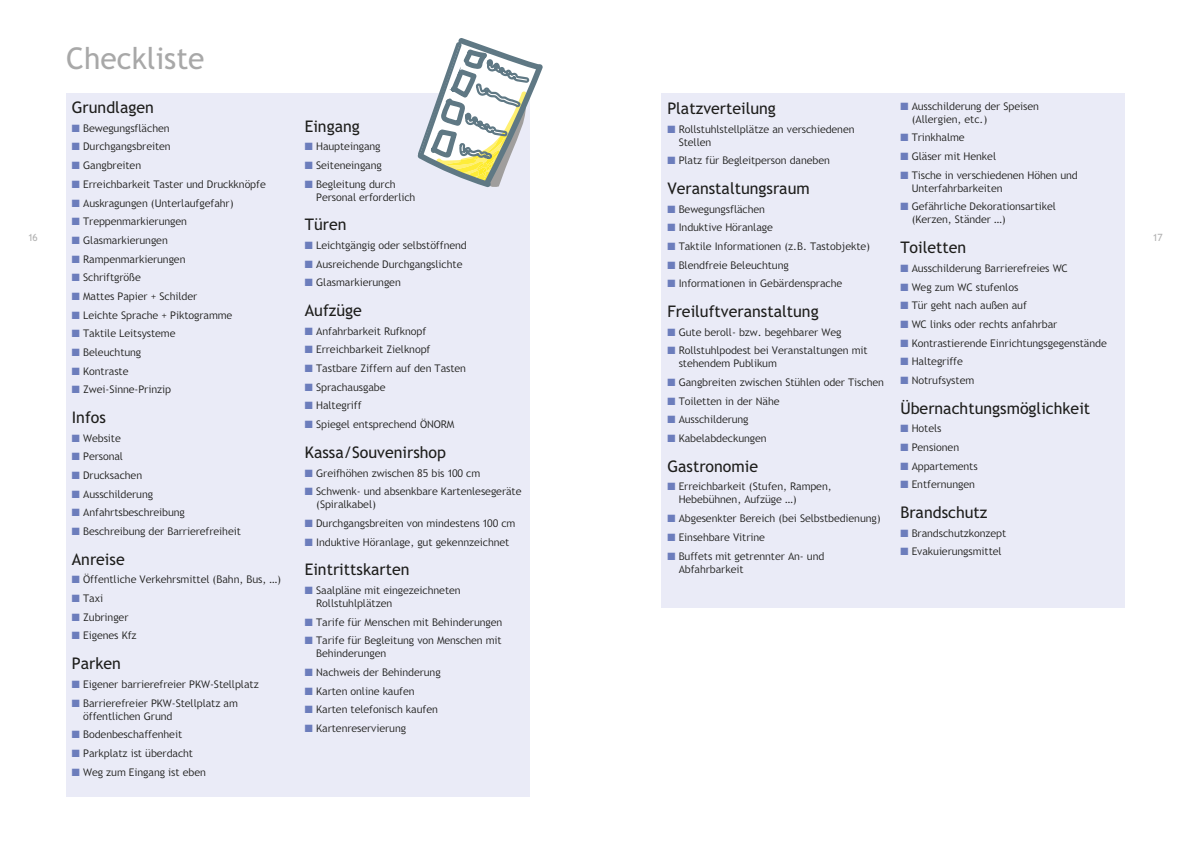
<style>
.page{position:relative;width:1191px;height:842px;background:#fff}
.page>*{position:absolute;margin:0;border:0;box-sizing:border-box;transform-origin:0 0}
.t1{font:30px "Trebuchet SBG2";color:#a8a8a8}
.t2{font:16px "Trebuchet SBG2";color:#1d1d1b}
.t3{font:300 10.5px/13px "Trebuchet SBG2";color:#1d1d1b}
.t4{font:10px "Trebuchet SBG2";color:#b2b2b2}
.s1{color:#6c7dbc}
</style>
<div class="page">
<div style="left:66px;top:93px;width:463px;height:704px;background:#eaebf7"></div>
<div style="left:661px;top:94px;width:463px;height:514px;background:#eaebf7"></div>
<svg style="left:418px;top:38px;width:125px;height:150px"></svg>
<h1 class="t1" style="left:66px;top:41px;width:140px">Checkliste</h1>
<h2 class="t2" style="left:72px;top:98px;width:84px">Grundlagen</h2>
<p class="t3" style="left:72px;top:122px;width:99px"><span class="s1">■</span> Bewegungsflächen</p>
<p class="t3" style="left:72px;top:140px;width:100px"><span class="s1">■</span> Durchgangsbreiten</p>
<p class="t3" style="left:72px;top:159px;width:71px"><span class="s1">■</span> Gangbreiten</p>
<p class="t3" style="left:72px;top:178px;width:195px"><span class="s1">■</span> Erreichbarkeit Taster und Druckknöpfe</p>
<p class="t3" style="left:72px;top:196px;width:163px"><span class="s1">■</span> Auskragungen (Unterlaufgefahr)</p>
<p class="t3" style="left:72px;top:215px;width:116px"><span class="s1">■</span> Treppenmarkierungen</p>
<p class="t3" style="left:72px;top:234px;width:97px"><span class="s1">■</span> Glasmarkierungen</p>
<p class="t3" style="left:72px;top:252px;width:115px"><span class="s1">■</span> Rampenmarkierungen</p>
<p class="t3" style="left:72px;top:271px;width:70px"><span class="s1">■</span> Schriftgröße</p>
<p class="t3" style="left:72px;top:290px;width:127px"><span class="s1">■</span> Mattes Papier + Schilder</p>
<p class="t3" style="left:72px;top:308px;width:162px"><span class="s1">■</span> Leichte Sprache + Piktogramme</p>
<p class="t3" style="left:72px;top:327px;width:105px"><span class="s1">■</span> Taktile Leitsysteme</p>
<p class="t3" style="left:72px;top:346px;width:71px"><span class="s1">■</span> Beleuchtung</p>
<p class="t3" style="left:72px;top:364px;width:58px"><span class="s1">■</span> Kontraste</p>
<p class="t3" style="left:72px;top:383px;width:101px"><span class="s1">■</span> Zwei-Sinne-Prinzip</p>
<h2 class="t2" style="left:72px;top:408px;width:36px">Infos</h2>
<p class="t3" style="left:72px;top:431px;width:50px"><span class="s1">■</span> Website</p>
<p class="t3" style="left:72px;top:450px;width:53px"><span class="s1">■</span> Personal</p>
<p class="t3" style="left:72px;top:469px;width:72px"><span class="s1">■</span> Drucksachen</p>
<p class="t3" style="left:72px;top:487px;width:83px"><span class="s1">■</span> Ausschilderung</p>
<p class="t3" style="left:72px;top:506px;width:115px"><span class="s1">■</span> Anfahrtsbeschreibung</p>
<p class="t3" style="left:72px;top:525px;width:170px"><span class="s1">■</span> Beschreibung der Barrierefreiheit</p>
<h2 class="t2" style="left:72px;top:550px;width:54px">Anreise</h2>
<p class="t3" style="left:72px;top:573px;width:211px"><span class="s1">■</span> Öffentliche Verkehrsmittel (Bahn, Bus, …)</p>
<p class="t3" style="left:72px;top:592px;width:33px"><span class="s1">■</span> Taxi</p>
<p class="t3" style="left:72px;top:611px;width:58px"><span class="s1">■</span> Zubringer</p>
<p class="t3" style="left:72px;top:629px;width:66px"><span class="s1">■</span> Eigenes Kfz</p>
<h2 class="t2" style="left:72px;top:654px;width:51px">Parken</h2>
<p class="t3" style="left:72px;top:678px;width:188px"><span class="s1">■</span> Eigener barrierefreier PKW-Stellplatz</p>
<p class="t3" style="left:83px;top:696px;width:156px;text-indent:-11px"><span class="s1">■</span> Barrierefreier PKW-Stellplatz am öffentlichen Grund</p>
<p class="t3" style="left:72px;top:728px;width:112px"><span class="s1">■</span> Bodenbeschaffenheit</p>
<p class="t3" style="left:72px;top:747px;width:123px"><span class="s1">■</span> Parkplatz ist überdacht</p>
<p class="t3" style="left:72px;top:765px;width:135px"><span class="s1">■</span> Weg zum Eingang ist eben</p>
<p class="t3" style="left:911px;top:100px;width:129px;text-indent:-11px"><span class="s1">■</span> Ausschilderung der Speisen (Allergien, etc.)</p>
<p class="t3" style="left:900px;top:131px;width:66px"><span class="s1">■</span> Trinkhalme</p>
<p class="t3" style="left:900px;top:150px;width:97px"><span class="s1">■</span> Gläser mit Henkel</p>
<p class="t3" style="left:911px;top:169px;width:167px;text-indent:-11px"><span class="s1">■</span> Tische in verschiedenen Höhen und<br>Unterfahrbarkeiten</p>
<p class="t3" style="left:911px;top:200px;width:146px;text-indent:-11px"><span class="s1">■</span> Gefährliche Dekorationsartikel (Kerzen, Ständer …)</p>
<h2 class="t2" style="left:900px;top:238px;width:68px">Toiletten</h2>
<p class="t3" style="left:900px;top:262px;width:169px"><span class="s1">■</span> Ausschilderung Barrierefreies WC</p>
<p class="t3" style="left:900px;top:280px;width:119px"><span class="s1">■</span> Weg zum WC stufenlos</p>
<p class="t3" style="left:900px;top:299px;width:128px"><span class="s1">■</span> Tür geht nach außen auf</p>
<p class="t3" style="left:900px;top:318px;width:158px"><span class="s1">■</span> WC links oder rechts anfahrbar</p>
<p class="t3" style="left:900px;top:336px;width:208px"><span class="s1">■</span> Kontrastierende Einrichtungsgegenstände</p>
<p class="t3" style="left:900px;top:355px;width:64px"><span class="s1">■</span> Haltegriffe</p>
<p class="t3" style="left:900px;top:374px;width:75px"><span class="s1">■</span> Notrufsystem</p>
<h2 class="t2" style="left:900px;top:399px;width:191px">Übernachtungsmöglichkeit</h2>
<p class="t3" style="left:900px;top:422px;width:43px"><span class="s1">■</span> Hotels</p>
<p class="t3" style="left:900px;top:441px;width:60px"><span class="s1">■</span> Pensionen</p>
<p class="t3" style="left:900px;top:459px;width:79px"><span class="s1">■</span> Appartements</p>
<p class="t3" style="left:900px;top:478px;width:76px"><span class="s1">■</span> Entfernungen</p>
<h2 class="t2" style="left:900px;top:503px;width:89px">Brandschutz</h2>
<p class="t3" style="left:900px;top:527px;width:107px"><span class="s1">■</span> Brandschutzkonzept</p>
<p class="t3" style="left:900px;top:545px;width:103px"><span class="s1">■</span> Evakuierungsmittel</p>
<h2 class="t2" style="left:667px;top:99px;width:110px">Platzverteilung</h2>
<p class="t3" style="left:678px;top:122px;width:177px;text-indent:-11px"><span class="s1">■</span> Rollstuhlstellplätze an verschiedenen<br>Stellen</p>
<p class="t3" style="left:667px;top:154px;width:164px"><span class="s1">■</span> Platz für Begleitperson daneben</p>
<h2 class="t2" style="left:667px;top:179px;width:144px">Veranstaltungsraum</h2>
<p class="t3" style="left:667px;top:202px;width:99px"><span class="s1">■</span> Bewegungsflächen</p>
<p class="t3" style="left:667px;top:221px;width:107px"><span class="s1">■</span> Induktive Höranlage</p>
<p class="t3" style="left:667px;top:240px;width:204px"><span class="s1">■</span> Taktile Informationen (z.B. Tastobjekte)</p>
<p class="t3" style="left:667px;top:258px;width:123px"><span class="s1">■</span> Blendfreie Beleuchtung</p>
<p class="t3" style="left:667px;top:277px;width:176px"><span class="s1">■</span> Informationen in Gebärdensprache</p>
<h2 class="t2" style="left:667px;top:302px;width:153px">Freiluftveranstaltung</h2>
<p class="t3" style="left:667px;top:326px;width:176px"><span class="s1">■</span> Gute beroll- bzw. begehbarer Weg</p>
<p class="t3" style="left:678px;top:344px;width:190px;text-indent:-11px"><span class="s1">■</span> Rollstuhlpodest bei Veranstaltungen mit stehendem Publikum</p>
<p class="t3" style="left:667px;top:376px;width:218px"><span class="s1">■</span> Gangbreiten zwischen Stühlen oder Tischen</p>
<p class="t3" style="left:667px;top:395px;width:114px"><span class="s1">■</span> Toiletten in der Nähe</p>
<p class="t3" style="left:667px;top:413px;width:83px"><span class="s1">■</span> Ausschilderung</p>
<p class="t3" style="left:667px;top:432px;width:101px"><span class="s1">■</span> Kabelabdeckungen</p>
<h2 class="t2" style="left:667px;top:457px;width:92px">Gastronomie</h2>
<p class="t3" style="left:678px;top:480px;width:154px;text-indent:-11px"><span class="s1">■</span> Erreichbarkeit (Stufen, Rampen,<br>Hebebühnen, Aufzüge …)</p>
<p class="t3" style="left:667px;top:512px;width:215px"><span class="s1">■</span> Abgesenkter Bereich (bei Selbstbedienung)</p>
<p class="t3" style="left:667px;top:531px;width:99px"><span class="s1">■</span> Einsehbare Vitrine</p>
<p class="t3" style="left:678px;top:549px;width:147px;text-indent:-11px"><span class="s1">■</span> Buffets mit getrennter An- und<br>Abfahrbarkeit</p>
<h2 class="t2" style="left:305px;top:116px;width:57px">Eingang</h2>
<p class="t3" style="left:305px;top:140px;width:77px"><span class="s1">■</span> Haupteingang</p>
<p class="t3" style="left:305px;top:159px;width:78px"><span class="s1">■</span> Seiteneingang</p>
<p class="t3" style="left:316px;top:177px;width:101px;text-indent:-11px"><span class="s1">■</span> Begleitung durch<br>Personal erforderlich</p>
<h2 class="t2" style="left:305px;top:215px;width:43px">Türen</h2>
<p class="t3" style="left:305px;top:239px;width:163px"><span class="s1">■</span> Leichtgängig oder selbstöffnend</p>
<p class="t3" style="left:305px;top:257px;width:159px"><span class="s1">■</span> Ausreichende Durchgangslichte</p>
<p class="t3" style="left:305px;top:276px;width:97px"><span class="s1">■</span> Glasmarkierungen</p>
<h2 class="t2" style="left:305px;top:301px;width:59px">Aufzüge</h2>
<p class="t3" style="left:305px;top:325px;width:123px"><span class="s1">■</span> Anfahrbarkeit Rufknopf</p>
<p class="t3" style="left:305px;top:343px;width:127px"><span class="s1">■</span> Erreichbarkeit Zielknopf</p>
<p class="t3" style="left:305px;top:362px;width:163px"><span class="s1">■</span> Tastbare Ziffern auf den Tasten</p>
<p class="t3" style="left:305px;top:381px;width:82px"><span class="s1">■</span> Sprachausgabe</p>
<p class="t3" style="left:305px;top:399px;width:58px"><span class="s1">■</span> Haltegriff</p>
<p class="t3" style="left:305px;top:418px;width:151px"><span class="s1">■</span> Spiegel entsprechend ÖNORM</p>
<h2 class="t2" style="left:305px;top:443px;width:143px">Kassa/Souvenirshop</h2>
<p class="t3" style="left:305px;top:466px;width:177px"><span class="s1">■</span> Greifhöhen zwischen 85 bis 100 cm</p>
<p class="t3" style="left:316px;top:485px;width:207px;text-indent:-11px"><span class="s1">■</span> Schwenk- und absenkbare Kartenlesegeräte (Spiralkabel)</p>
<p class="t3" style="left:305px;top:517px;width:212px"><span class="s1">■</span> Durchgangsbreiten von mindestens 100 cm</p>
<p class="t3" style="left:305px;top:535px;width:206px"><span class="s1">■</span> Induktive Höranlage, gut gekennzeichnet</p>
<h2 class="t2" style="left:305px;top:560px;width:106px">Eintrittskarten</h2>
<p class="t3" style="left:316px;top:584px;width:146px;text-indent:-11px"><span class="s1">■</span> Saalpläne mit eingezeichneten<br>Rollstuhlplätzen</p>
<p class="t3" style="left:305px;top:615px;width:199px"><span class="s1">■</span> Tarife für Menschen mit Behinderungen</p>
<p class="t3" style="left:316px;top:634px;width:187px;text-indent:-11px"><span class="s1">■</span> Tarife für Begleitung von Menschen mit<br>Behinderungen</p>
<p class="t3" style="left:305px;top:666px;width:137px"><span class="s1">■</span> Nachweis der Behinderung</p>
<p class="t3" style="left:305px;top:684px;width:111px"><span class="s1">■</span> Karten online kaufen</p>
<p class="t3" style="left:305px;top:703px;width:134px"><span class="s1">■</span> Karten telefonisch kaufen</p>
<p class="t3" style="left:305px;top:722px;width:103px"><span class="s1">■</span> Kartenreservierung</p>
<p class="t4" style="left:28px;top:232px;width:11px">16</p>
<p class="t4" style="left:1153px;top:232px;width:11px">17</p>
</div>
